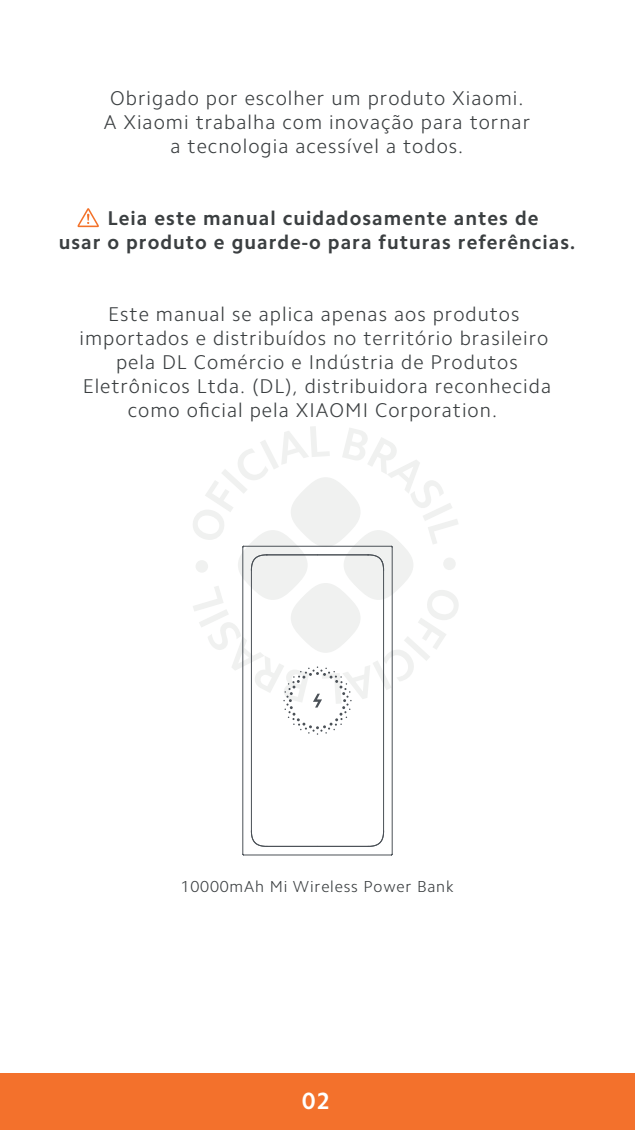
<style>
.page{position:relative;width:635px;height:1130px;background:#fff}
.page>*{position:absolute;margin:0;border:0;box-sizing:border-box;transform-origin:0 0}
.t1{font:700 23.6px "Camphor Pro";color:#fff}
.t2{font:300 20px/24px "Camphor Pro";letter-spacing:.05em;color:#3b3f41;text-align:center}
.t3{font:700 20px/24px "Camphor Pro";letter-spacing:.05em;color:#3b3f41}
.t4{font:300 16px "Camphor Pro";letter-spacing:.05em;color:#3b3f41}
</style>
<div class="page">
<div style="left:0;top:1073px;width:635px;height:56px;background:#f3712c"></div>
<svg style="left:78px;top:208px;width:21px;height:19px"></svg>
<hr style="left:391px;top:547px;width:2px;height:307px;background:#4b5157">
<hr style="left:383px;top:570px;width:1px;height:260px;background:#4b5157">
<hr style="left:251px;top:570px;width:1px;height:260px;background:#4b5157">
<hr style="left:242px;top:547px;width:1px;height:307px;background:#4b5157">
<hr style="left:267px;top:845px;width:101px;height:2px;background:#4b5157">
<hr style="left:244px;top:854px;width:147px;height:1px;background:#4b5157">
<svg style="left:368px;top:830px;width:16px;height:17px"></svg>
<svg style="left:251px;top:830px;width:17px;height:17px"></svg>
<svg style="left:193px;top:426px;width:266px;height:308px"></svg>
<p class="t2" style="left:104px;top:86px;width:428px">Obrigado por escolher um produto Xiaomi.<br>A Xiaomi trabalha com inovação para tornar a tecnologia acessível a todos.</p>
<p class="t3" style="left:59px;top:206px;width:518px;text-indent:49px">Leia este manual cuidadosamente antes de usar o produto e guarde-o para futuras referências.</p>
<p class="t2" style="left:79px;top:302px;width:473px">Este manual se aplica apenas aos produtos importados e distribuídos no território brasileiro pela DL Comércio e Indústria de Produtos Eletrônicos Ltda. (DL), distribuidora reconhecida como oficial pela XIAOMI Corporation.</p>
<p class="t4" style="left:181px;top:877px;width:274px">10000mAh Mi Wireless Power Bank</p>
<p class="t1" style="left:302px;top:1087px;width:29px">02</p>
</div>
